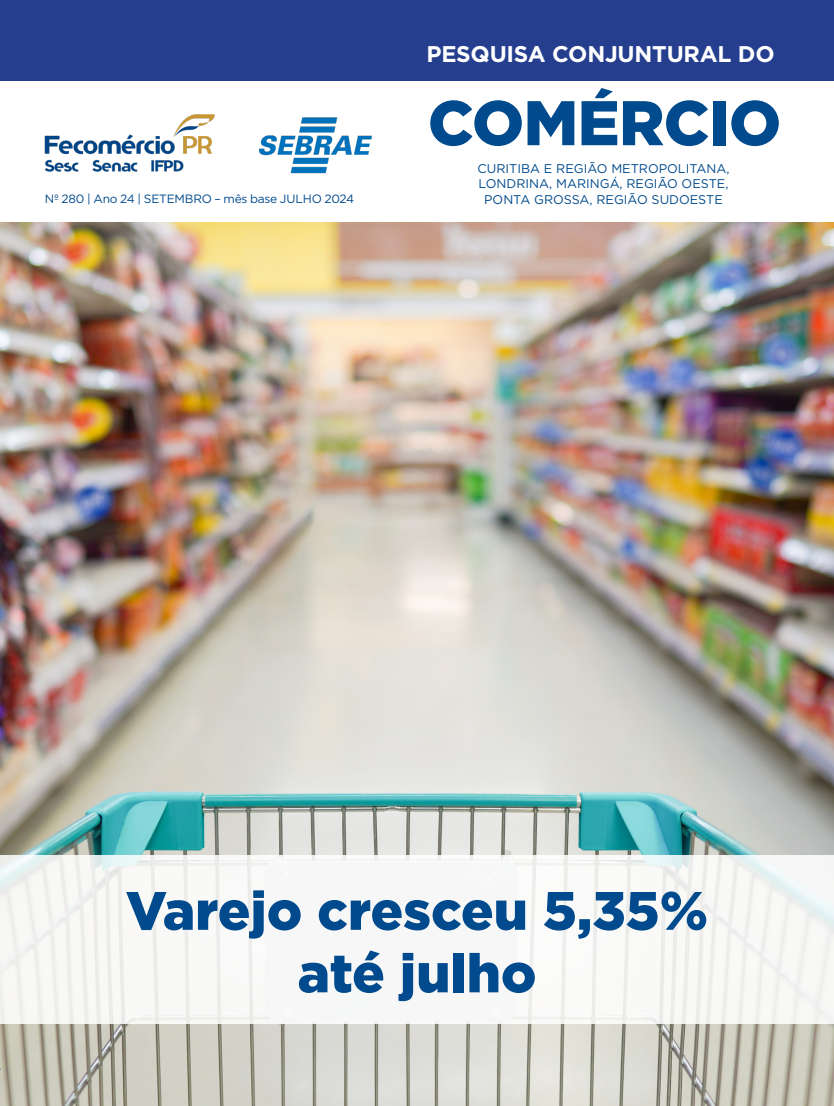
<style>
.page{position:relative;width:834px;height:1106px;background:#fff}
.page>*{position:absolute;margin:0;border:0;box-sizing:border-box;transform-origin:0 0}
.t1{font:900 62.85px "Gotham";letter-spacing:-.01em;color:#004a8d}
.TITULO1{font:900 54px "Gotham";color:#004a8d}
.t2{font:700 22.65px "Gotham";letter-spacing:-.01em;color:#fff}
.t3{font:12.6px/15.1px "Gotham";color:#004a8d;text-align:center}
.t4{font:12px "Gotham";letter-spacing:-.02em;color:#004a8d}
</style>
<div class="page">
<img style="left:0;top:222px;width:833px;height:884px">
<div style="left:0;top:0;width:833px;height:81px;background:#253f8e"></div>
<div style="left:0;top:855px;width:833px;height:168px;background:linear-gradient(to right,#f6f6f5,#f6f7f6)"></div>
<img style="left:44px;top:114px;width:328px;height:60px">
<p class="t4" style="left:45px;top:191px;width:311px">Nº 280 | Ano 24 | SETEMBRO – mês base JULHO 2024</p>
<p class="t2" style="left:426px;top:38px;width:349px">PESQUISA CONJUNTURAL DO</p>
<p class="t1" style="left:428px;top:80px;width:355px">COMÉRCIO</p>
<p class="t3" style="left:477px;top:161px;width:253px">CURITIBA E REGIÃO METROPOLITANA,<br>LONDRINA, MARINGÁ, REGIÃO OESTE,<br>PONTA GROSSA, REGIÃO SUDOESTE</p>
<p class="TITULO1" style="left:126px;top:873px;width:583px">Varejo cresceu 5,35%</p>
<p class="TITULO1" style="left:297px;top:936px;width:240px">até julho</p>
</div>
